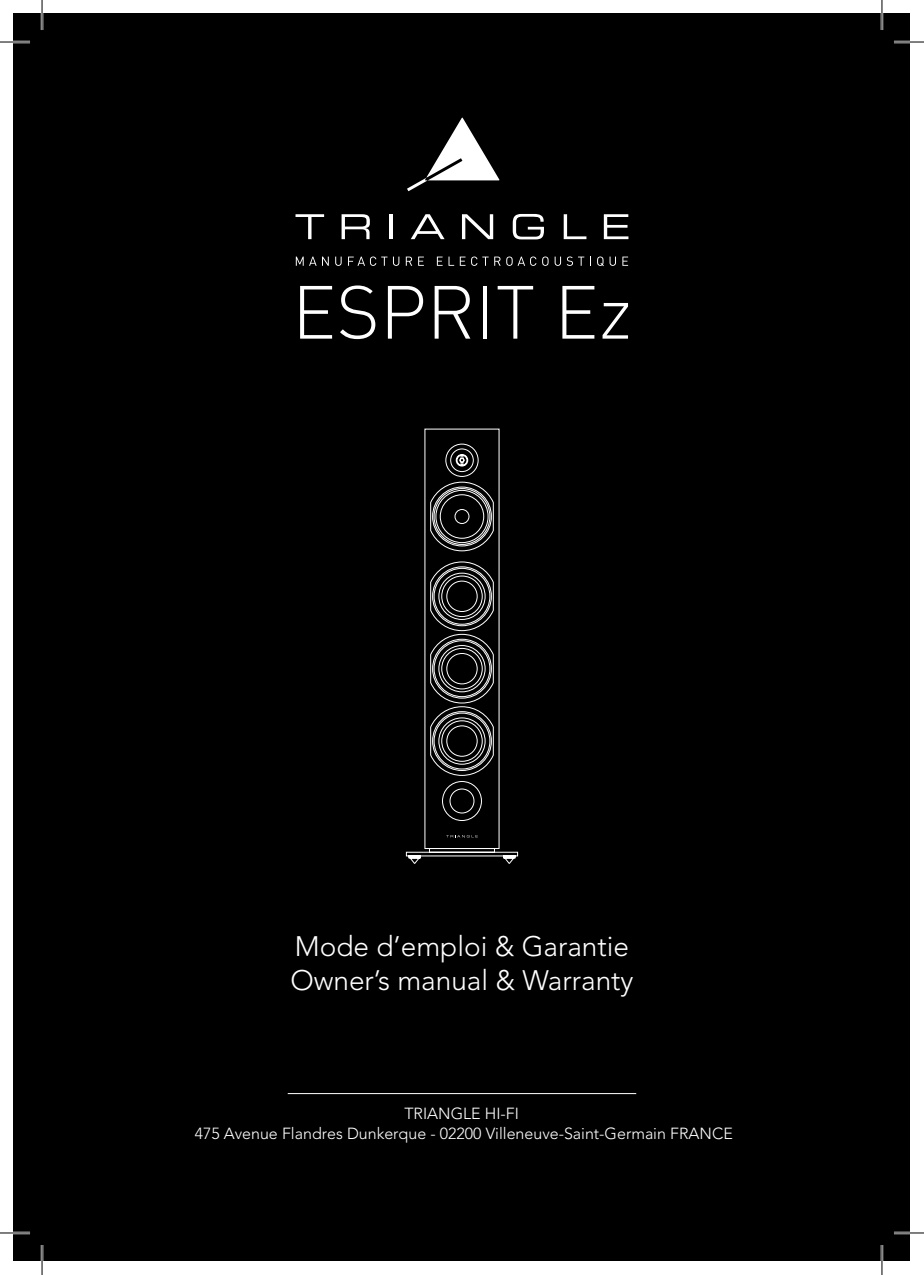
<style>
.page{position:relative;width:924px;height:1275px;background:#fff}
.page>*{position:absolute;margin:0;border:0;box-sizing:border-box;transform-origin:0 0}
.t1{font:300 74px "DIN";color:#fff}
.t2{font:300 28px/33.6px "Avenir LT Std";color:#fff}
.t3{font:300 16px/19.2px "Avenir LT Std";color:#fff;text-align:center}
</style>
<div class="page">
<div style="left:14px;top:14px;width:895px;height:1247px;background:#000"></div>
<svg style="left:407px;top:118px;width:92px;height:73px"></svg>
<svg style="left:295px;top:214px;width:29px;height:25px"></svg>
<svg style="left:341px;top:214px;width:28px;height:25px"></svg>
<hr style="left:389px;top:214px;width:4px;height:25px;background:#fff">
<svg style="left:411px;top:214px;width:33px;height:25px"></svg>
<svg style="left:462px;top:214px;width:31px;height:25px"></svg>
<svg style="left:512px;top:214px;width:31px;height:25px"></svg>
<svg style="left:563px;top:214px;width:23px;height:25px"></svg>
<svg style="left:603px;top:214px;width:25px;height:25px"></svg>
<svg style="left:296px;top:257px;width:7px;height:9px"></svg>
<svg style="left:309px;top:257px;width:7px;height:9px"></svg>
<svg style="left:322px;top:257px;width:6px;height:9px"></svg>
<svg style="left:335px;top:257px;width:6px;height:9px"></svg>
<svg style="left:348px;top:256px;width:39px;height:10px"></svg>
<svg style="left:393px;top:257px;width:6px;height:9px"></svg>
<svg style="left:405px;top:257px;width:7px;height:9px"></svg>
<svg style="left:418px;top:257px;width:5px;height:9px"></svg>
<svg style="left:436px;top:257px;width:6px;height:9px"></svg>
<svg style="left:448px;top:257px;width:17px;height:9px"></svg>
<svg style="left:471px;top:256px;width:17px;height:10px"></svg>
<svg style="left:494px;top:257px;width:6px;height:9px"></svg>
<svg style="left:506px;top:256px;width:30px;height:10px"></svg>
<svg style="left:542px;top:256px;width:6px;height:10px"></svg>
<svg style="left:554px;top:257px;width:6px;height:9px"></svg>
<svg style="left:566px;top:256px;width:19px;height:10px"></svg>
<svg style="left:597px;top:256px;width:6px;height:10px"></svg>
<svg style="left:609px;top:257px;width:6px;height:9px"></svg>
<svg style="left:622px;top:257px;width:5px;height:9px"></svg>
<hr style="left:287px;top:1093px;width:349px;height:1px;background:#fff">
<svg style="left:405px;top:428px;width:113px;height:436px"></svg>
<hr style="left:0;top:41px;width:30px;height:2px;background:#fff">
<hr style="left:893px;top:41px;width:30px;height:2px;background:#fff">
<hr style="left:0;top:1231px;width:30px;height:3px;background:#fff">
<hr style="left:893px;top:1231px;width:30px;height:3px;background:#fff">
<hr style="left:41px;top:0;width:2px;height:30px;background:#fff">
<hr style="left:41px;top:1245px;width:2px;height:30px;background:#fff">
<hr style="left:880px;top:0;width:2px;height:30px;background:#fff">
<hr style="left:880px;top:1245px;width:2px;height:30px;background:#fff">
<hr style="left:0;top:42px;width:30px;height:1px;background:#000">
<hr style="left:893px;top:42px;width:30px;height:1px;background:#000">
<hr style="left:0;top:1232px;width:30px;height:1px;background:#000">
<hr style="left:893px;top:1232px;width:30px;height:1px;background:#000">
<hr style="left:42px;top:0;width:1px;height:30px;background:#000">
<hr style="left:42px;top:1245px;width:1px;height:30px;background:#000">
<hr style="left:881px;top:0;width:1px;height:30px;background:#000">
<hr style="left:881px;top:1245px;width:1px;height:30px;background:#000">
<h1 class="t1" style="left:292px;top:266px;width:341px">ESPRIT Ez</h1>
<h2 class="t2" style="left:290px;top:930px;width:344px">Mode d’emploi &amp; Garantie<br>Owner’s manual &amp; Warranty</h2>
<p class="t3" style="left:195px;top:1104px;width:539px">TRIANGLE HI-FI<br>475 Avenue Flandres Dunkerque - 02200 Villeneuve-Saint-Germain FRANCE</p>
</div>
